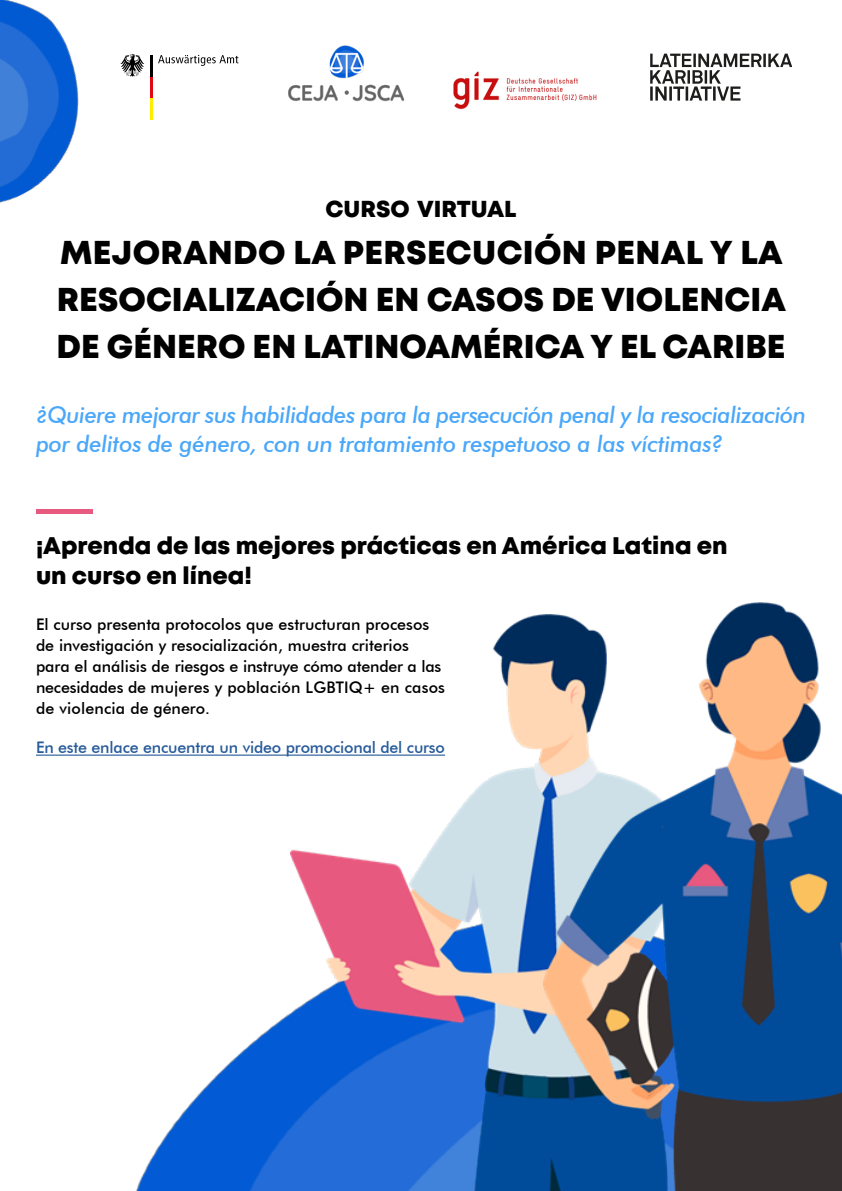
<style>
.page{position:relative;width:842px;height:1191px;background:#fff}
.page>*{position:absolute;margin:0;border:0;box-sizing:border-box;transform-origin:0 0}
.t1{font:800 33px/47px "Mont";color:#000;text-align:justify}
.t2{font:800 24px/30px "Mont";color:#000}
.t3{font:800 23.1px "Mont";color:#000}
.t4{font:italic 500 23px/29px "Futura BT";letter-spacing:-.02em;color:#4aa7f9}
.t5{font:500 16px/21px "Futura BT";color:#000}
.t6{font:500 16px "Futura BT";letter-spacing:-.01em;color:#275b9b}
</style>
<div class="page">
<img style="left:136px;top:1013px;width:155px;height:178px">
<img style="left:291px;top:614px;width:253px;height:577px">
<img style="left:544px;top:603px;width:298px;height:588px">
<hr style="left:36px;top:754px;width:409px;height:1px;background:#275b9b">
<hr style="left:36px;top:509px;width:57px;height:4px;background:#e7597f">
<img style="left:0;top:0;width:79px;height:203px">
<svg style="left:120px;top:54px;width:24px;height:23px"></svg>
<hr style="left:150px;top:98px;width:3px;height:22px;background:#ffed00">
<hr style="left:150px;top:76px;width:3px;height:22px;background:#e30613">
<hr style="left:150px;top:55px;width:3px;height:21px;background:#000">
<svg style="left:158px;top:55px;width:80px;height:11px"></svg>
<img style="left:288px;top:45px;width:117px;height:57px">
<img style="left:453px;top:71px;width:144px;height:39px">
<svg style="left:650px;top:54px;width:142px;height:46px"></svg>
<h3 class="t3" style="left:325px;top:194px;width:192px">CURSO VIRTUAL</h3>
<h1 class="t1" style="left:56px;top:230px;width:731px">MEJORANDO LA PERSECUCIÓN PENAL Y LA RESOCIALIZACIÓN EN CASOS DE VIOLENCIA DE GÉNERO EN LATINOAMÉRICA Y EL CARIBE</h1>
<h3 class="t4" style="left:36px;top:400px;width:771px">¿Quiere mejorar sus habilidades para la persecución penal y la resocialización por delitos de género, con un tratamiento respetuoso a las víctimas?</h3>
<h2 class="t2" style="left:36px;top:531px;width:693px">¡Aprenda de las mejores prácticas en América Latina en un curso en línea!</h2>
<p class="t5" style="left:36px;top:614px;width:411px">El curso presenta protocolos que estructuran procesos de investigación y resocialización, muestra criterios para el análisis de riesgos e instruye cómo atender a las necesidades de mujeres y población LGBTIQ+ en casos de violencia de género.</p>
<p class="t6" style="left:36px;top:738px;width:411px">En este enlace encuentra un video promocional del curso</p>
</div>
